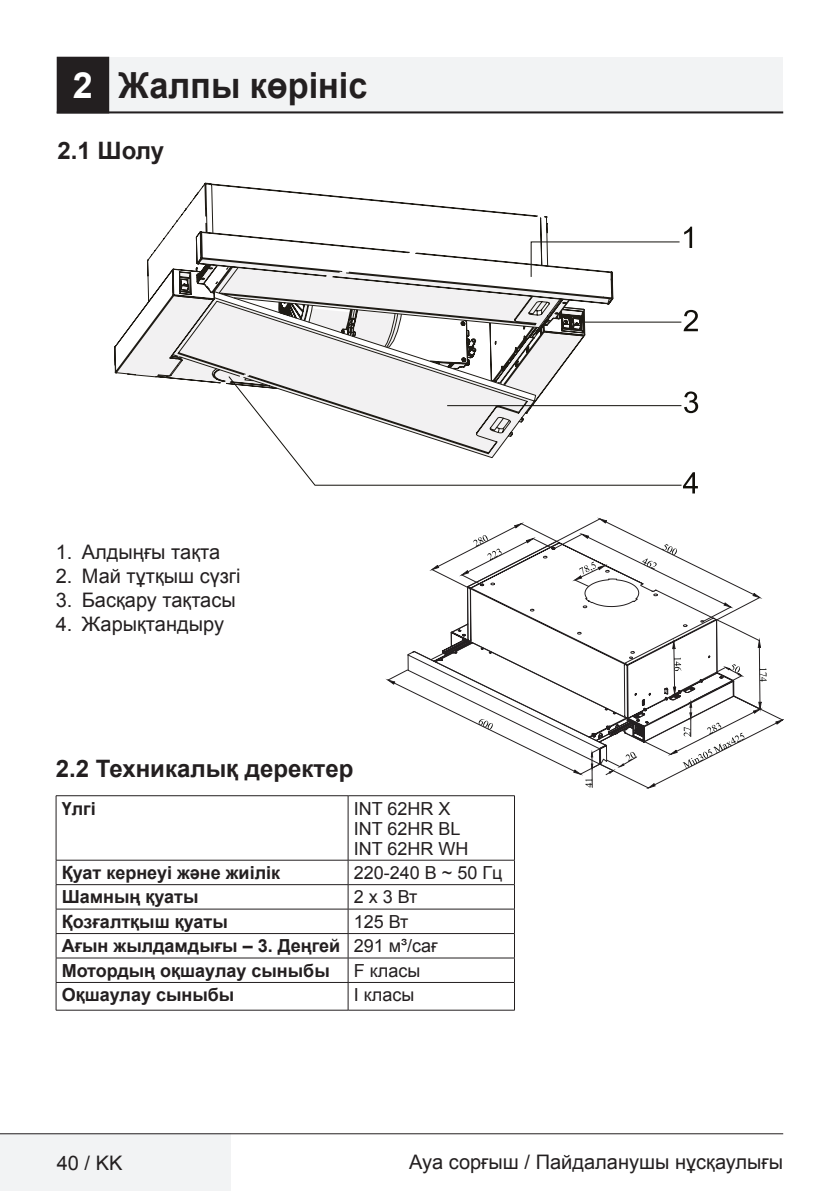
<style>
.page{position:relative;width:840px;height:1191px;background:#fff}
.page>*{position:absolute;margin:0;border:0;box-sizing:border-box;transform-origin:0 0}
.Unite_Baslik_Guvenli{font:700 36px "Arial";color:#231f20;scale:.95 1}
.Alt_Baslik_Icerik{font:700 24px "Arial";color:#231f20}
.t1{font:20px "Arial";color:#231f20}
.Tablo_yazi_baslik{font:700 18px "Arial";color:#231f20}
.Tablo_yazı{font:18px "Arial";color:#231f20}
.s1{color:#fff}
</style>
<div class="page">
<div style="left:57px;top:57px;width:725px;height:56px;background:#f2f3f4"></div>
<hr style="left:57px;top:111px;width:725px;height:2px;background:#231f20">
<div style="left:58px;top:58px;width:50px;height:54px;background:#231f20"></div>
<div style="left:57px;top:57px;width:52px;height:56px;border:2px solid #231f20"></div>
<div style="left:0;top:1133px;width:230px;height:58px;background:#f2f3f4"></div>
<hr style="left:0;top:1133px;width:782px;height:1px;background:#231f20">
<hr style="left:56px;top:795px;width:292px;height:1px;background:#231f20">
<hr style="left:56px;top:796px;width:1px;height:64px;background:#231f20">
<hr style="left:348px;top:795px;width:166px;height:1px;background:#231f20">
<hr style="left:347px;top:796px;width:1px;height:64px;background:#231f20">
<hr style="left:514px;top:796px;width:1px;height:64px;background:#231f20">
<hr style="left:56px;top:860px;width:292px;height:1px;background:#231f20">
<hr style="left:348px;top:860px;width:166px;height:1px;background:#231f20">
<hr style="left:56px;top:884px;width:292px;height:1px;background:#231f20">
<hr style="left:348px;top:884px;width:166px;height:1px;background:#231f20">
<hr style="left:56px;top:908px;width:292px;height:1px;background:#231f20">
<hr style="left:348px;top:908px;width:166px;height:1px;background:#231f20">
<hr style="left:56px;top:933px;width:292px;height:1px;background:#231f20">
<hr style="left:348px;top:933px;width:166px;height:1px;background:#231f20">
<hr style="left:56px;top:957px;width:292px;height:1px;background:#231f20">
<hr style="left:348px;top:957px;width:166px;height:1px;background:#231f20">
<hr style="left:56px;top:982px;width:292px;height:1px;background:#231f20">
<svg style="left:56px;top:860px;width:1px;height:149px"></svg>
<hr style="left:348px;top:982px;width:166px;height:1px;background:#231f20">
<svg style="left:347px;top:860px;width:1px;height:149px"></svg>
<svg style="left:514px;top:860px;width:1px;height:150px"></svg>
<hr style="left:56px;top:1009px;width:292px;height:1px;background:#231f20">
<hr style="left:348px;top:1009px;width:166px;height:1px;background:#231f20">
<svg style="left:386px;top:518px;width:396px;height:270px"></svg>
<svg style="left:683px;top:472px;width:14px;height:21px"></svg>
<svg style="left:114px;top:248px;width:42px;height:130px"></svg>
<svg style="left:156px;top:183px;width:428px;height:202px"></svg>
<svg style="left:179px;top:227px;width:518px;height:104px"></svg>
<svg style="left:684px;top:391px;width:13px;height:22px"></svg>
<svg style="left:228px;top:376px;width:453px;height:110px"></svg>
<p class="Unite_Baslik_Guvenli" style="left:73px;top:62px;width:311px"><span class="s1">2</span> Жалпы көрініс</p>
<p class="Alt_Baslik_Icerik" style="left:57px;top:135px;width:108px">2.1 Шолу</p>
<p class="t1" style="left:56px;top:539px;width:166px">1. Алдыңғы тақта</p>
<p class="t1" style="left:56px;top:563px;width:186px">2. Май тұтқыш сүзгі</p>
<p class="t1" style="left:56px;top:587px;width:181px">3. Басқару тақтасы</p>
<p class="t1" style="left:56px;top:611px;width:170px">4. Жарықтандыру</p>
<p class="Alt_Baslik_Icerik" style="left:56px;top:753px;width:299px">2.2 Техникалық деректер</p>
<p class="Tablo_yazi_baslik" style="left:62px;top:796px;width:35px">Үлгі</p>
<p class="Tablo_yazı" style="left:353px;top:796px;width:98px">INT 62HR X</p>
<p class="Tablo_yazı" style="left:353px;top:816px;width:108px">INT 62HR BL</p>
<p class="Tablo_yazı" style="left:353px;top:836px;width:116px">INT 62HR WH</p>
<p class="Tablo_yazi_baslik" style="left:62px;top:860px;width:220px">Қуат кернеуі және жиілік</p>
<p class="Tablo_yazı" style="left:353px;top:861px;width:150px">220-240 В ~ 50 Гц</p>
<p class="Tablo_yazi_baslik" style="left:62px;top:885px;width:138px">Шамның қуаты</p>
<p class="Tablo_yazı" style="left:353px;top:885px;width:65px">2 x 3 Вт</p>
<p class="Tablo_yazi_baslik" style="left:62px;top:909px;width:167px">Қозғалтқыш қуаты</p>
<p class="Tablo_yazı" style="left:353px;top:909px;width:56px">125 Вт</p>
<p class="Tablo_yazi_baslik" style="left:62px;top:934px;width:280px">Ағын жылдамдығы – 3. Деңгей</p>
<p class="Tablo_yazı" style="left:353px;top:934px;width:85px">291 м³/сағ</p>
<p class="Tablo_yazi_baslik" style="left:62px;top:958px;width:269px">Мотордың оқшаулау сыныбы</p>
<p class="Tablo_yazı" style="left:353px;top:958px;width:68px">F класы</p>
<p class="Tablo_yazi_baslik" style="left:62px;top:983px;width:174px">Оқшаулау сыныбы</p>
<p class="Tablo_yazı" style="left:353px;top:983px;width:62px">I класы</p>
<p class="t1" style="left:57px;top:1149px;width:67px">40 / KK</p>
<p class="t1" style="left:409px;top:1149px;width:375px">Ауа сорғыш / Пайдаланушы нұсқаулығы</p>
</div>
